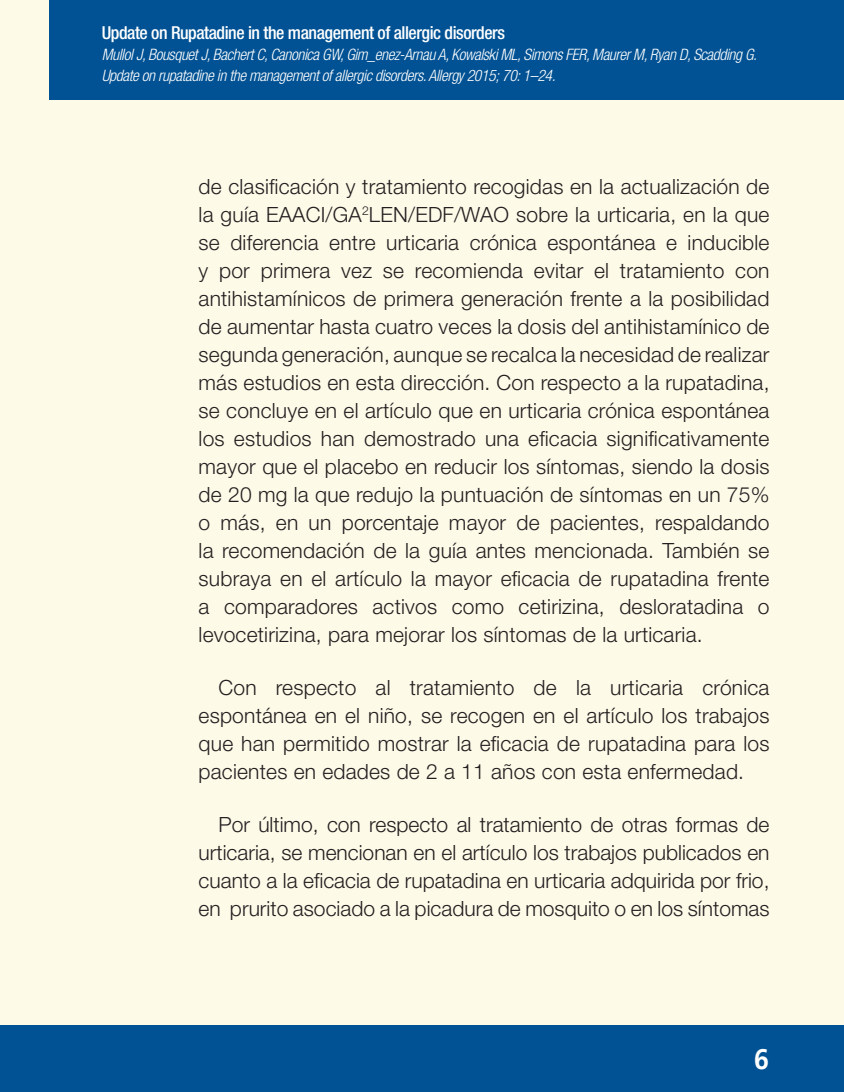
<style>
.page{position:relative;width:844px;height:1092px;background:#fff}
.page>*{position:absolute;margin:0;border:0;box-sizing:border-box;transform-origin:0 0}
.t1{font:700 28px "Frutiger Linotype";color:#fff}
.t2{font:300 21px/28px "Helvetica Neue LT Std";letter-spacing:.01em;color:#231f20;text-align:justify}
.t3{font:500 condensed 17.85px "Helvetica Neue LT Std";letter-spacing:-.025em;color:#fff}
.t4{font:italic 300 condensed 15.75px/21px "Helvetica Neue LT Std";letter-spacing:-.025em;color:#fff}
</style>
<div class="page">
<div style="left:0;top:0;width:843px;height:1025px;background:#fefae8"></div>
<div style="left:49px;top:0;width:794px;height:99px;background:#015294"></div>
<div style="left:0;top:1025px;width:843px;height:66px;background:#015294"></div>
<p class="t3" style="left:102px;top:22px;width:404px">Update on Rupatadine in the management of allergic disorders</p>
<p class="t4" style="left:102px;top:45px;width:656px">Mullol J, Bousquet J, Bachert C, Canonica GW, Gim_enez-Arnau A, Kowalski ML, Simons FER, Maurer M, Ryan D, Scadding G.<br>Update on rupatadine in the management of allergic disorders. Allergy 2015; 70: 1–24.</p>
<p class="t2" style="left:198px;top:172px;width:572px">de clasificación y tratamiento recogidas en la actualización de la guía EAACI/GA<sup>2</sup>LEN/EDF/WAO sobre la urticaria, en la que se diferencia entre urticaria crónica espontánea e inducible y por primera vez se recomienda evitar el tratamiento con antihistamínicos de primera generación frente a la posibilidad de aumentar hasta cuatro veces la dosis del antihistamínico de segunda generación, aunque se recalca la necesidad de realizar más estudios en esta dirección. Con respecto a la rupatadina, se concluye en el artículo que en urticaria crónica espontánea los estudios han demostrado una eficacia significativamente mayor que el placebo en reducir los síntomas, siendo la dosis de 20 mg la que redujo la puntuación de síntomas en un 75% o más, en un porcentaje mayor de pacientes, respaldando la recomendación de la guía antes mencionada. También se subraya en el artículo la mayor eficacia de rupatadina frente a comparadores activos como cetirizina, desloratadina o levocetirizina, para mejorar los síntomas de la urticaria.</p>
<p class="t2" style="left:198px;top:672px;width:572px;text-indent:20px">Con respecto al tratamiento de la urticaria crónica espontánea en el niño, se recogen en el artículo los trabajos que han permitido mostrar la eficacia de rupatadina para los pacientes en edades de 2 a 11 años con esta enfermedad.</p>
<p class="t2" style="left:198px;top:809px;width:572px;text-indent:20px">Por último, con respecto al tratamiento de otras formas de urticaria, se mencionan en el artículo los trabajos publicados en cuanto a la eficacia de rupatadina en urticaria adquirida por frio, en prurito asociado a la picadura de mosquito o en los síntomas</p>
<h1 class="t1" style="left:753px;top:1042px;width:18px">6</h1>
</div>
